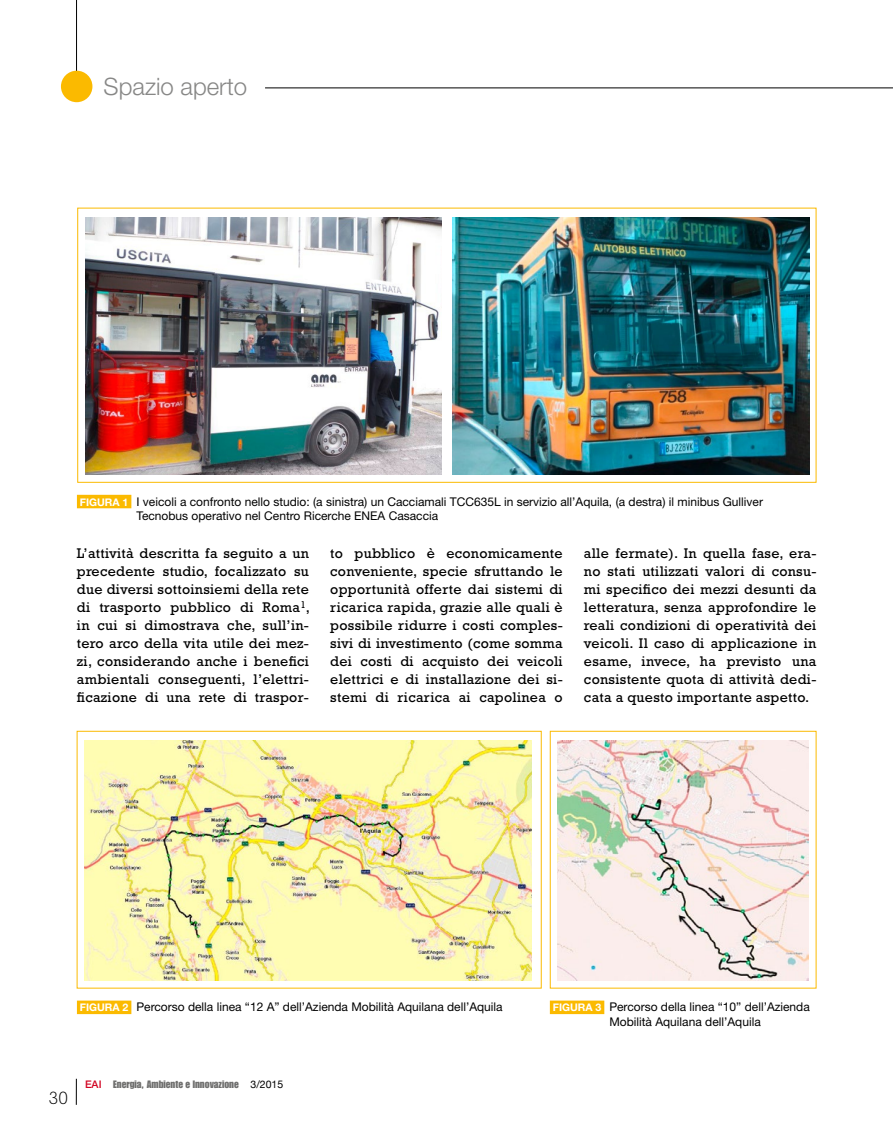
<style>
.page{position:relative;width:893px;height:1127px;background:#fff}
.page>*{position:absolute;margin:0;border:0;box-sizing:border-box;transform-origin:0 0}
.t1{font:300 24px "Helvetica Neue";color:#878786}
.t2{font:300 18px "Rockwell";color:#000}
.t3{font:14.25px/18px "Rockwell";letter-spacing:.02em;color:#000;text-align:justify}
.t4{font:12px/14.2px "Helvetica Neue";color:#000}
.t5{font:10.5px "Impact LT Std";color:#6f6f6e}
.s1{font-weight:700;font-size:10.5px;color:#fff}
.s2{font-family:"Helvetica Neue";font-weight:500;color:#d20422}
.s3{font-family:"Helvetica Neue";color:#000}
</style>
<div class="page">
<hr style="left:76px;top:0;width:1px;height:88px;background:#000">
<hr style="left:265px;top:88px;width:628px;height:1px;background:#000">
<div style="left:61px;top:71px;width:31px;height:31px;background:#fbba00;border-radius:50%"></div>
<svg style="left:76px;top:1079px;width:1px;height:26px"></svg>
<img style="left:85px;top:218px;width:356px;height:256px">
<img style="left:453px;top:218px;width:356px;height:256px">
<div style="left:77px;top:495px;width:54px;height:13px;background:#fbba00"></div>
<div style="left:77px;top:1000px;width:54px;height:14px;background:#fbba00"></div>
<img style="left:85px;top:740px;width:447px;height:240px">
<div style="left:77px;top:731px;width:465px;height:257px;border:1px solid #fbba00"></div>
<img style="left:558px;top:740px;width:250px;height:240px">
<div style="left:550px;top:1000px;width:54px;height:14px;background:#fbba00"></div>
<h1 class="t1" style="left:104px;top:72px;width:145px">Spazio aperto</h1>
<p class="t4" style="left:136px;top:494px;width:628px;text-indent:-57px"><span class="s1">FIGURA 1</span> I veicoli a confronto nello studio: (a sinistra) un Cacciamali TCC635L in servizio all’Aquila, (a destra) il minibus Gulliver<br>Tecnobus operativo nel Centro Ricerche ENEA Casaccia</p>
<p class="t3" style="left:77px;top:544px;width:235px">L’attività descritta fa seguito a un precedente studio, focalizzato su due diversi sottoinsiemi della rete di trasporto pubblico di Roma<sup>1</sup>, in cui si dimostrava che, sull’in&shy;tero arco della vita utile dei mez&shy;zi, considerando anche i benefici ambientali conseguenti, l’elettri&shy;ficazione di una rete di traspor-</p>
<p class="t3" style="left:330px;top:544px;width:234px">to pubblico è economicamente conveniente, specie sfruttando le opportunità offerte dai sistemi di ricarica rapida, grazie alle quali è possibile ridurre i costi comples&shy;sivi di investimento (come somma dei costi di acquisto dei veicoli elettrici e di installazione dei si&shy;stemi di ricarica ai capolinea o</p>
<p class="t3" style="left:584px;top:544px;width:234px">alle fermate). In quella fase, era&shy;no stati utilizzati valori di consu&shy;mi specifico dei mezzi desunti da letteratura, senza approfondire le reali condizioni di operatività dei veicoli. Il caso di applicazione in esame, invece, ha previsto una consistente quota di attività dedi&shy;cata a questo importante aspetto.</p>
<p class="t4" style="left:80px;top:1000px;width:424px"><span class="s1">FIGURA 2</span> Percorso della linea “12 A” dell’Azienda Mobilità Aquilana dell’Aquila</p>
<p class="t4" style="left:609px;top:1000px;width:202px;text-indent:-57px"><span class="s1">FIGURA 3</span> Percorso della linea “10” dell’Azienda<br>Mobilità Aquilana dell’Aquila</p>
<p class="t2" style="left:49px;top:1087px;width:21px">30</p>
<p class="t5" style="left:85px;top:1078px;width:200px"><span class="s2">EAI</span> Energia, Ambiente e Innovazione <span class="s3">3/2015</span></p>
</div>
